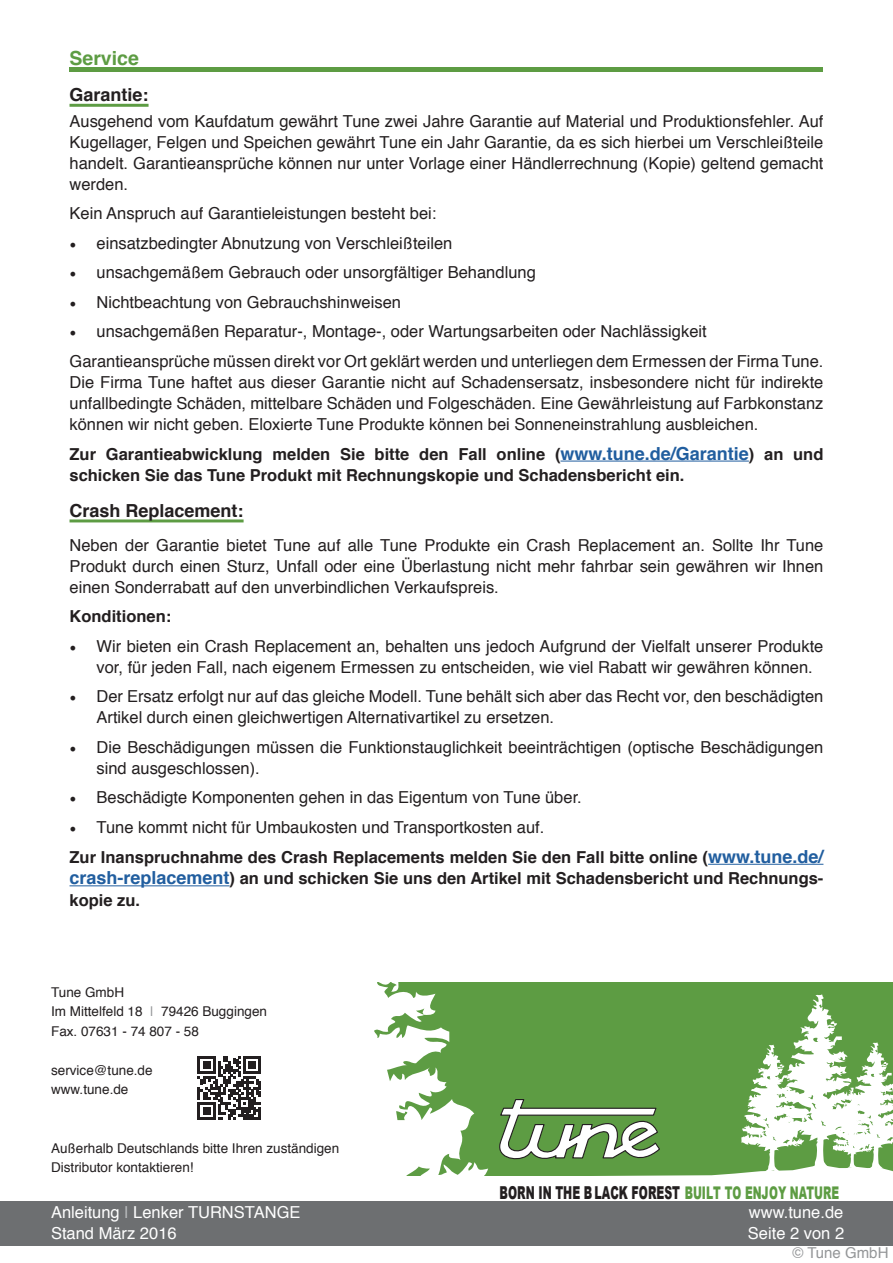
<style>
.page{position:relative;width:893px;height:1263px;background:#fff}
.page>*{position:absolute;margin:0;border:0;box-sizing:border-box;transform-origin:0 0}
.t1{font:700 19.5px "Helvetica";color:#5d9c43}
.t2{font:700 18px "Helvetica";color:#231f20}
.t3{font:900 17.85px "Arial";color:#231f20;scale:.61 1}
.t4{font:16.5px/21px "Helvetica";color:#231f20}
.t5{font:700 16.5px/21px "Helvetica";color:#231f20}
.t6{font:16.5px "Helvetica";color:#fff}
.t7{font:15px "Helvetica";color:#949698}
.t8{font:13.5px/19.5px "Helvetica";color:#231f20}
.s1{font-family:"Minion Pro";font-size:18px}
.s2{font-size:18px;color:#215e9f}
.s3{font-family:"Minion Pro";font-weight:400;font-size:18px}
.s4{font-weight:400}
.s5{color:#949698}
.s6{font-size:17.4px;color:#5d9c43}
.s7{color:#bcbec0}
</style>
<div class="page">
<div style="left:0;top:1201px;width:893px;height:44px;background:#6d6f71"></div>
<div style="left:0;top:982px;width:893px;height:194px;background:#5d9c43"></div>
<div style="left:0;top:982px;width:233px;height:194px;background:#fff"></div>
<svg style="left:233px;top:982px;width:232px;height:194px;background:#e7f0e3"></svg>
<svg style="left:465px;top:994px;width:427px;height:182px"></svg>
<svg style="left:198px;top:1056px;width:63px;height:64px;background:#777576"></svg>
<hr style="left:70px;top:104px;width:79px;height:3px;background:#5d9c43">
<hr style="left:560px;top:461px;width:189px;height:1px;background:#215e9f">
<hr style="left:70px;top:519px;width:174px;height:3px;background:#5d9c43">
<hr style="left:708px;top:864px;width:115px;height:1px;background:#215e9f">
<hr style="left:70px;top:885px;width:160px;height:1px;background:#215e9f">
<hr style="left:70px;top:67px;width:753px;height:4px;background:#5d9c43">
<p class="t1" style="left:70px;top:42px;width:71px">Service</p>
<p class="t2" style="left:70px;top:80px;width:81px">Garantie:</p>
<p class="t4" style="left:70px;top:111px;width:755px;text-align:justify">Ausgehend vom Kaufdatum gewährt Tune zwei Jahre Garantie auf Material und Produktionsfehler. Auf Kugellager, Felgen und Speichen gewährt Tune ein Jahr Garantie, da es sich hierbei um Verschleißteile handelt. Garantieansprüche können nur unter Vorlage einer Händlerrechnung (Kopie) geltend gemacht werden.</p>
<p class="t4" style="left:70px;top:203px;width:368px">Kein Anspruch auf Garantieleistungen besteht bei:</p>
<p class="t4" style="left:70px;top:233px;width:384px"><span class="s1">•</span> einsatzbedingter Abnutzung von Verschleißteilen</p>
<p class="t4" style="left:70px;top:262px;width:468px"><span class="s1">•</span> unsachgemäßem Gebrauch oder unsorgfältiger Behandlung</p>
<p class="t4" style="left:70px;top:292px;width:333px"><span class="s1">•</span> Nichtbeachtung von Gebrauchshinweisen</p>
<p class="t4" style="left:70px;top:317px;width:755px;line-height:29.5px"><span class="s1">•</span> unsachgemäßen Reparatur-, Montage-, oder Wartungsarbeiten oder Nachlässigkeit<br>Garantieansprüche müssen direkt vor Ort geklärt werden und unterliegen dem Ermessen der Firma Tune.</p>
<p class="t4" style="left:70px;top:372px;width:755px;text-align:justify">Die Firma Tune haftet aus dieser Garantie nicht auf Schadensersatz, insbesondere nicht für indirekte unfallbedingte Schäden, mittelbare Schäden und Folgeschäden. Eine Gewährleistung auf Farbkonstanz können wir nicht geben. Eloxierte Tune Produkte können bei Sonneneinstrahlung ausbleichen.</p>
<p class="t5" style="left:70px;top:444px;width:755px">Zur Garantieabwicklung melden Sie bitte den Fall online (<span class="s2">www.tune.de/Garantie</span>) an und schicken Sie das Tune Produkt mit Rechnungskopie und Schadensbericht ein.</p>
<p class="t2" style="left:70px;top:496px;width:176px">Crash Replacement:</p>
<p class="t4" style="left:70px;top:535px;width:755px;text-align:justify">Neben der Garantie bietet Tune auf alle Tune Produkte ein Crash Replacement an. Sollte Ihr Tune Produkt durch einen Sturz, Unfall oder eine Überlastung nicht mehr fahrbar sein gewähren wir Ihnen einen Sonderrabatt auf den unverbindlichen Verkaufspreis.</p>
<p class="t5" style="left:70px;top:606px;width:103px">Konditionen:</p>
<p class="t4" style="left:97px;top:636px;width:728px;text-indent:-27px"><span class="s1">•</span> Wir bieten ein Crash Replacement an, behalten uns jedoch Aufgrund der Vielfalt unserer Produkte vor, für jeden Fall, nach eigenem Ermessen zu entscheiden, wie viel Rabatt wir gewähren können.</p>
<p class="t4" style="left:97px;top:686px;width:728px;text-indent:-27px"><span class="s1">•</span> Der Ersatz erfolgt nur auf das gleiche Modell. Tune behält sich aber das Recht vor, den beschädigten<br>Artikel durch einen gleichwertigen Alternativartikel zu ersetzen.</p>
<p class="t4" style="left:97px;top:737px;width:728px;text-indent:-27px"><span class="s1">•</span> Die Beschädigungen müssen die Funktionstauglichkeit beeinträchtigen (optische Beschädigungen sind ausgeschlossen).</p>
<p class="t4" style="left:70px;top:787px;width:514px"><span class="s1">•</span> Beschädigte Komponenten gehen in das Eigentum von Tune über.</p>
<p class="t5" style="left:70px;top:812px;width:755px;line-height:30.2px"><span class="s3">•</span> <span class="s4">Tune kommt nicht für Umbaukosten und Transportkosten auf.<br></span>Zur Inanspruchnahme des Crash Replacements melden Sie den Fall bitte online (<span class="s2">www.tune.de/</span></p>
<p class="t5" style="left:70px;top:868px;width:755px"><span class="s2">crash-replacement</span>) an und schicken Sie uns den Artikel mit Schadensbericht und Rechnungs&shy;kopie zu.</p>
<p class="t8" style="left:51px;top:982px;width:217px">Tune GmbH<br>Im Mittelfeld 18 <span class="s5">|</span> 79426 Buggingen<br>Fax. 07631 - 74 807 - 58</p>
<p class="t8" style="left:51px;top:1060px;width:103px">service@tune.de www.tune.de</p>
<p class="t8" style="left:51px;top:1138px;width:290px">Außerhalb Deutschlands bitte Ihren zuständigen<br>Distributor kontaktieren!</p>
<p class="t3" style="left:500px;top:1179px;width:558px">BORN IN THE B LACK FOREST <span class="s6">BUILT TO ENJOY NATURE</span></p>
<p class="t6" style="left:51px;top:1200px;width:251px">Anleitung <span class="s7">|</span> Lenker TURNSTANGE</p>
<p class="t6" style="left:749px;top:1200px;width:96px">www.tune.de</p>
<p class="t6" style="left:51px;top:1221px;width:127px">Stand März 2016</p>
<p class="t6" style="left:748px;top:1221px;width:98px">Seite 2 von 2</p>
<p class="t7" style="left:792px;top:1241px;width:98px">© Tune GmbH</p>
</div>
